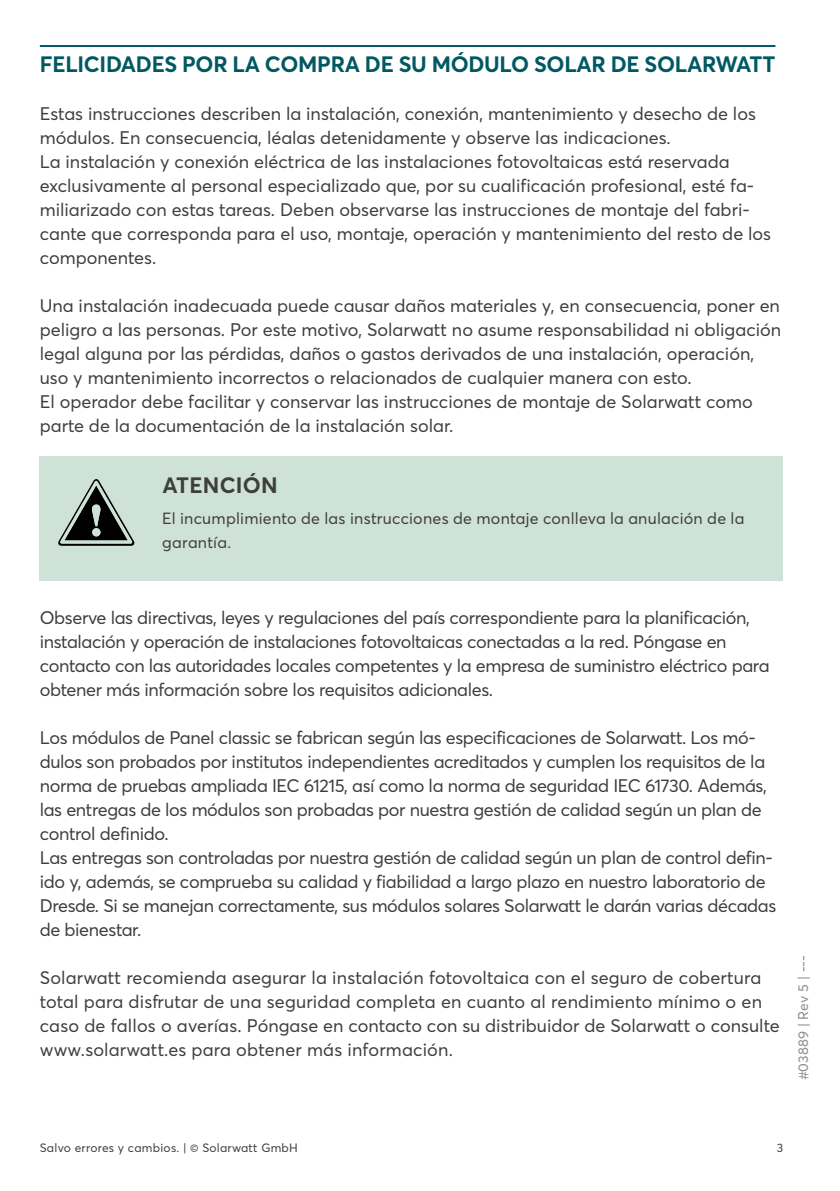
<style>
.page{position:relative;width:840px;height:1191px;background:#fff}
.page>*{position:absolute;margin:0;border:0;box-sizing:border-box;transform-origin:0 0}
.t1{font:700 22px "Averta";letter-spacing:-.015em;color:#005962}
.t2{font:700 22px "Averta";letter-spacing:.01em;color:#3e3e3f}
.t3{font:18px/24px "Averta";color:#3e3e3f}
.t4{font:18px/24px "Averta";letter-spacing:-.02em;color:#3e3e3f}
.t5{font:16px/24px "Averta";letter-spacing:.015em;color:#3e3e3f}
.t6{font:14px "Averta";color:rgb(25 25 25/.5)}
.t7{font:12px "Averta";letter-spacing:.02em;color:#3e3e3f}
</style>
<div class="page">
<hr style="left:40px;top:45px;width:735px;height:2px;background:#005962">
<div style="left:40px;top:456px;width:742px;height:125px;background:#cfe2d7"></div>
<svg style="left:58px;top:479px;width:76px;height:67px"></svg>
<p class="t1" style="left:40px;top:49px;width:736px">FELICIDADES POR LA COMPRA DE SU MÓDULO SOLAR DE SOLARWATT</p>
<p class="t3" style="left:40px;top:101px;width:732px">Estas instrucciones describen la instalación, conexión, mantenimiento y desecho de los módulos. En consecuencia, léalas detenidamente y observe las indicaciones.<br>La instalación y conexión eléctrica de las instalaciones fotovoltaicas está reservada exclusivamente al personal especializado que, por su cualificación profesional, esté fa&shy;miliarizado con estas tareas. Deben observarse las instrucciones de montaje del fabri&shy;cante que corresponda para el uso, montaje, operación y mantenimiento del resto de los componentes.</p>
<p class="t3" style="left:40px;top:293px;width:742px">Una instalación inadecuada puede causar daños materiales y, en consecuencia, poner en peligro a las personas. Por este motivo, Solarwatt no asume responsabilidad ni obligación legal alguna por las pérdidas, daños o gastos derivados de una instalación, operación, uso y mantenimiento incorrectos o relacionados de cualquier manera con esto.<br>El operador debe facilitar y conservar las instrucciones de montaje de Solarwatt como parte de la documentación de la instalación solar.</p>
<p class="t2" style="left:162px;top:469px;width:117px">ATENCIÓN</p>
<p class="t5" style="left:162px;top:506px;width:583px">El incumplimiento de las instrucciones de montaje conlleva la anulación de la garantía.</p>
<p class="t4" style="left:40px;top:605px;width:731px">Observe las directivas, leyes y regulaciones del país correspondiente para la planificación, instalación y operación de instalaciones fotovoltaicas conectadas a la red. Póngase en contacto con las autoridades locales competentes y la empresa de suministro eléctrico para obtener más información sobre los requisitos adicionales.</p>
<p class="t4" style="left:40px;top:725px;width:737px">Los módulos de Panel classic se fabrican según las especificaciones de Solarwatt. Los mó&shy;dulos son probados por institutos independientes acreditados y cumplen los requisitos de la norma de pruebas ampliada IEC 61215, así como la norma de seguridad IEC 61730. Además, las entregas de los módulos son probadas por nuestra gestión de calidad según un plan de control definido.<br>Las entregas son controladas por nuestra gestión de calidad según un plan de control defin&shy;ido y, además, se comprueba su calidad y fiabilidad a largo plazo en nuestro laboratorio de Dresde. Si se manejan correctamente, sus módulos solares Solarwatt le darán varias décadas de bienestar.</p>
<p class="t3" style="left:40px;top:965px;width:741px">Solarwatt recomienda asegurar la instalación fotovoltaica con el seguro de cobertura total para disfrutar de una seguridad completa en cuanto al rendimiento mínimo o en caso de fallos o averías. Póngase en contacto con su distribuidor de Solarwatt o consulte www.solarwatt.es para obtener más información.</p>
<p class="t6" style="left:792px;top:1080px;width:127px;rotate:-90deg">#03889 | Rev 5 | ---</p>
<p class="t7" style="left:40px;top:1139px;width:259px">Salvo errores y cambios. | © Solarwatt GmbH</p>
<p class="t7" style="left:776px;top:1139px;width:8px">3</p>
</div>
